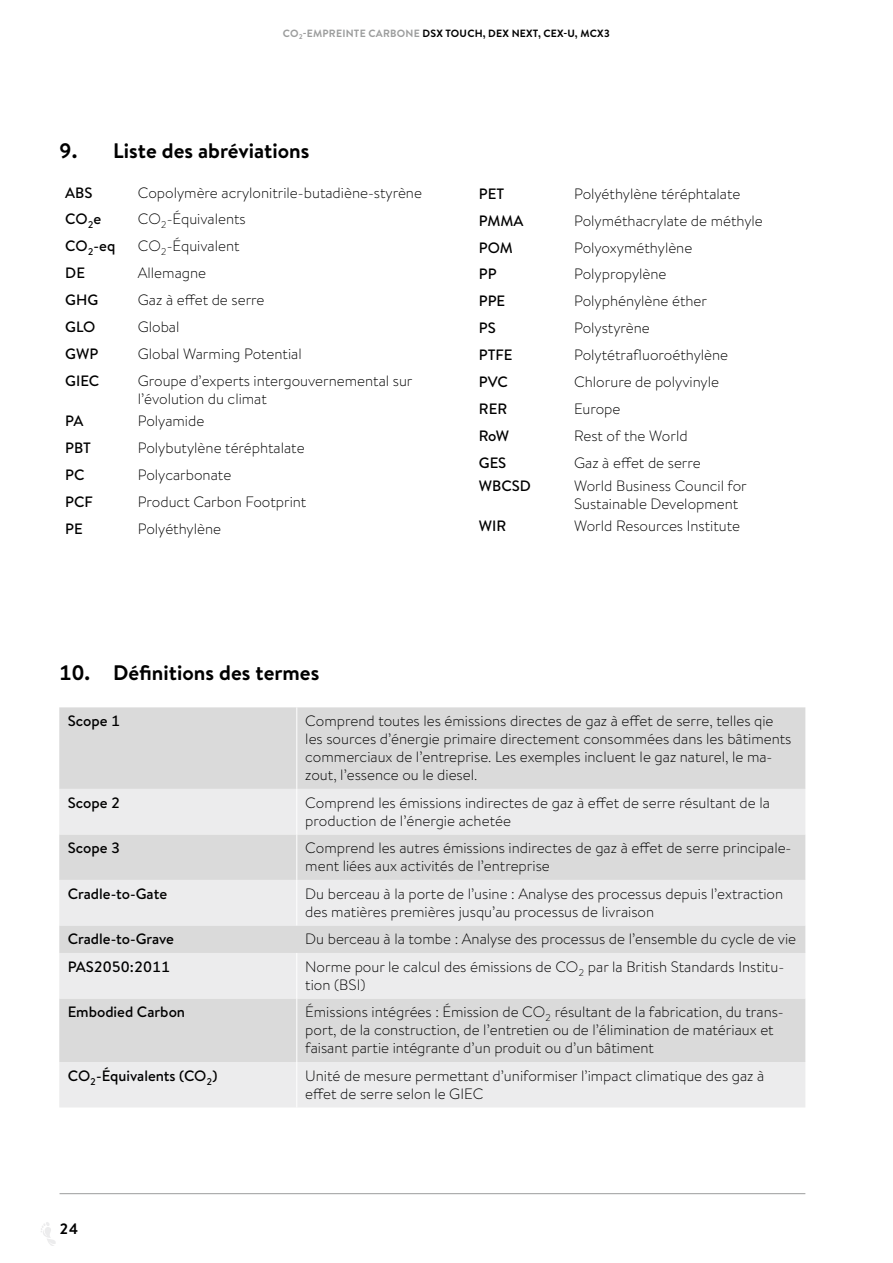
<style>
.page{position:relative;width:893px;height:1263px;background:#fff}
.page>*{position:absolute;margin:0;border:0;box-sizing:border-box;transform-origin:0 0}
.t1{font:700 21px "Brandon Text";color:#000}
.t2{font:300 15px/18px "Brandon Text";color:#000}
.t3{font:500 15px "Brandon Text";color:#000}
.t4{font:700 15px "Brandon Text";color:#000}
.t5{font:700 10.5px "Brandon Text";letter-spacing:.02em;color:#000}
.s1{color:#9c9d9d}
</style>
<div class="page">
<svg style="left:41px;top:1222px;width:15px;height:24px"></svg>
<hr style="left:60px;top:1193px;width:745px;height:1px;background:#9c9d9d">
<div style="left:59px;top:707px;width:746px;height:82px;background:#dadada"></div>
<svg style="left:59px;top:789px;width:746px;height:318px;background:#e4e4e4"></svg>
<hr style="left:296px;top:707px;width:1px;height:82px;background:#fff">
<hr style="left:296px;top:789px;width:1px;height:45px;background:#fff">
<hr style="left:296px;top:834px;width:1px;height:46px;background:#fff">
<hr style="left:296px;top:880px;width:1px;height:45px;background:#fff">
<hr style="left:296px;top:953px;width:1px;height:45px;background:#fff">
<hr style="left:296px;top:998px;width:1px;height:64px;background:#fff">
<hr style="left:296px;top:1062px;width:1px;height:45px;background:#fff">
<p class="t5" style="left:283px;top:26px;width:329px"><span class="s1">CO</span><sub>2</sub><span class="s1">-EMPREINTE CARBONE</span> DSX TOUCH, DEX NEXT, CEX-U, MCX3</p>
<h1 class="t1" style="left:59px;top:136px;width:252px">9. Liste des abréviations</h1>
<p class="t3" style="left:65px;top:182px;width:29px">ABS</p>
<p class="t2" style="left:138px;top:183px;width:286px">Copolymère acrylonitrile-butadiène-styrène</p>
<p class="t3" style="left:65px;top:209px;width:38px">CO<sub>2</sub>e</p>
<p class="t2" style="left:138px;top:210px;width:109px">CO<sub>2</sub>-Équivalents</p>
<p class="t3" style="left:65px;top:236px;width:52px">CO<sub>2</sub>-eq</p>
<p class="t2" style="left:138px;top:237px;width:103px">CO<sub>2</sub>-Équivalent</p>
<p class="t3" style="left:65px;top:263px;width:21px">DE</p>
<p class="t2" style="left:138px;top:264px;width:70px">Allemagne</p>
<p class="t3" style="left:65px;top:290px;width:35px">GHG</p>
<p class="t2" style="left:138px;top:291px;width:128px">Gaz à effet de serre</p>
<p class="t3" style="left:65px;top:317px;width:32px">GLO</p>
<p class="t2" style="left:138px;top:318px;width:43px">Global</p>
<p class="t3" style="left:65px;top:343px;width:35px">GWP</p>
<p class="t2" style="left:138px;top:345px;width:165px">Global Warming Potential</p>
<p class="t3" style="left:65px;top:370px;width:36px">GIEC</p>
<p class="t2" style="left:138px;top:372px;width:276px">Groupe d’experts intergouvernemental sur l’évolution du climat</p>
<p class="t3" style="left:65px;top:411px;width:20px">PA</p>
<p class="t2" style="left:138px;top:412px;width:68px">Polyamide</p>
<p class="t3" style="left:65px;top:438px;width:27px">PBT</p>
<p class="t2" style="left:138px;top:439px;width:168px">Polybutylène téréphtalate</p>
<p class="t3" style="left:65px;top:465px;width:21px">PC</p>
<p class="t2" style="left:138px;top:466px;width:95px">Polycarbonate</p>
<p class="t3" style="left:65px;top:492px;width:29px">PCF</p>
<p class="t2" style="left:138px;top:493px;width:170px">Product Carbon Footprint</p>
<p class="t3" style="left:65px;top:519px;width:19px">PE</p>
<p class="t2" style="left:138px;top:520px;width:85px">Polyéthylène</p>
<p class="t3" style="left:479px;top:183px;width:27px">PET</p>
<p class="t2" style="left:574px;top:184px;width:168px">Polyéthylène téréphtalate</p>
<p class="t3" style="left:479px;top:210px;width:46px">PMMA</p>
<p class="t2" style="left:574px;top:211px;width:190px">Polyméthacrylate de méthyle</p>
<p class="t3" style="left:479px;top:237px;width:36px">POM</p>
<p class="t2" style="left:574px;top:238px;width:120px">Polyoxyméthylène</p>
<p class="t3" style="left:479px;top:264px;width:19px">PP</p>
<p class="t2" style="left:574px;top:265px;width:94px">Polypropylène</p>
<p class="t3" style="left:479px;top:291px;width:28px">PPE</p>
<p class="t2" style="left:574px;top:292px;width:134px">Polyphénylène éther</p>
<p class="t3" style="left:479px;top:318px;width:18px">PS</p>
<p class="t2" style="left:574px;top:319px;width:77px">Polystyrène</p>
<p class="t3" style="left:479px;top:345px;width:35px">PTFE</p>
<p class="t2" style="left:574px;top:346px;width:156px">Polytétrafluoroéthylène</p>
<p class="t3" style="left:479px;top:372px;width:31px">PVC</p>
<p class="t2" style="left:574px;top:373px;width:146px">Chlorure de polyvinyle</p>
<p class="t3" style="left:479px;top:398px;width:30px">RER</p>
<p class="t2" style="left:574px;top:400px;width:48px">Europe</p>
<p class="t3" style="left:479px;top:425px;width:32px">RoW</p>
<p class="t2" style="left:574px;top:426px;width:115px">Rest of the World</p>
<p class="t3" style="left:479px;top:452px;width:29px">GES</p>
<p class="t2" style="left:574px;top:453px;width:128px">Gaz à effet de serre</p>
<p class="t3" style="left:479px;top:475px;width:54px">WBCSD</p>
<p class="t2" style="left:574px;top:477px;width:174px">World Business Council for<br>Sustainable Development</p>
<p class="t3" style="left:479px;top:516px;width:29px">WIR</p>
<p class="t2" style="left:574px;top:517px;width:167px">World Resources Institute</p>
<h1 class="t1" style="left:59px;top:658px;width:262px">10. Définitions des termes</h1>
<p class="t3" style="left:68px;top:711px;width:54px">Scope 1</p>
<p class="t2" style="left:305px;top:712px;width:488px">Comprend toutes les émissions directes de gaz à effet de serre, telles qie les sources d’énergie primaire directement consommées dans les bâtiments commerciaux de l’entreprise. Les exemples incluent le gaz naturel, le ma&shy;zout, l’essence ou le diesel.</p>
<p class="t3" style="left:68px;top:792px;width:54px">Scope 2</p>
<p class="t2" style="left:305px;top:793px;width:466px">Comprend les émissions indirectes de gaz à effet de serre résultant de la production de l’énergie achetée</p>
<p class="t3" style="left:68px;top:838px;width:54px">Scope 3</p>
<p class="t2" style="left:305px;top:839px;width:488px">Comprend les autres émissions indirectes de gaz à effet de serre principale&shy;ment liées aux activités de l’entreprise</p>
<p class="t3" style="left:68px;top:883px;width:101px">Cradle-to-Gate</p>
<p class="t2" style="left:305px;top:884px;width:479px">Du berceau à la porte de l’usine : Analyse des processus depuis l’extraction des matières premières jusqu’au processus de livraison</p>
<p class="t3" style="left:68px;top:929px;width:108px">Cradle-to-Grave</p>
<p class="t2" style="left:305px;top:930px;width:492px">Du berceau à la tombe : Analyse des processus de l’ensemble du cycle de vie</p>
<p class="t3" style="left:68px;top:956px;width:104px">PAS2050:2011</p>
<p class="t2" style="left:305px;top:957px;width:480px">Norme pour le calcul des émissions de CO<sub>2</sub> par la British Standards Institu&shy;tion (BSI)</p>
<p class="t3" style="left:68px;top:1002px;width:119px">Embodied Carbon</p>
<p class="t2" style="left:305px;top:1003px;width:480px">Émissions intégrées : Émission de CO<sub>2</sub> résultant de la fabrication, du trans&shy;port, de la construction, de l’entretien ou de l’élimination de matériaux et faisant partie intégrante d’un produit ou d’un bâtiment</p>
<p class="t3" style="left:68px;top:1065px;width:151px">CO<sub>2</sub>-Équivalents (CO<sub>2</sub>)</p>
<p class="t2" style="left:305px;top:1066px;width:460px">Unité de mesure permettant d’uniformiser l’impact climatique des gaz à effet de serre selon le GIEC</p>
<p class="t4" style="left:60px;top:1218px;width:20px">24</p>
</div>
